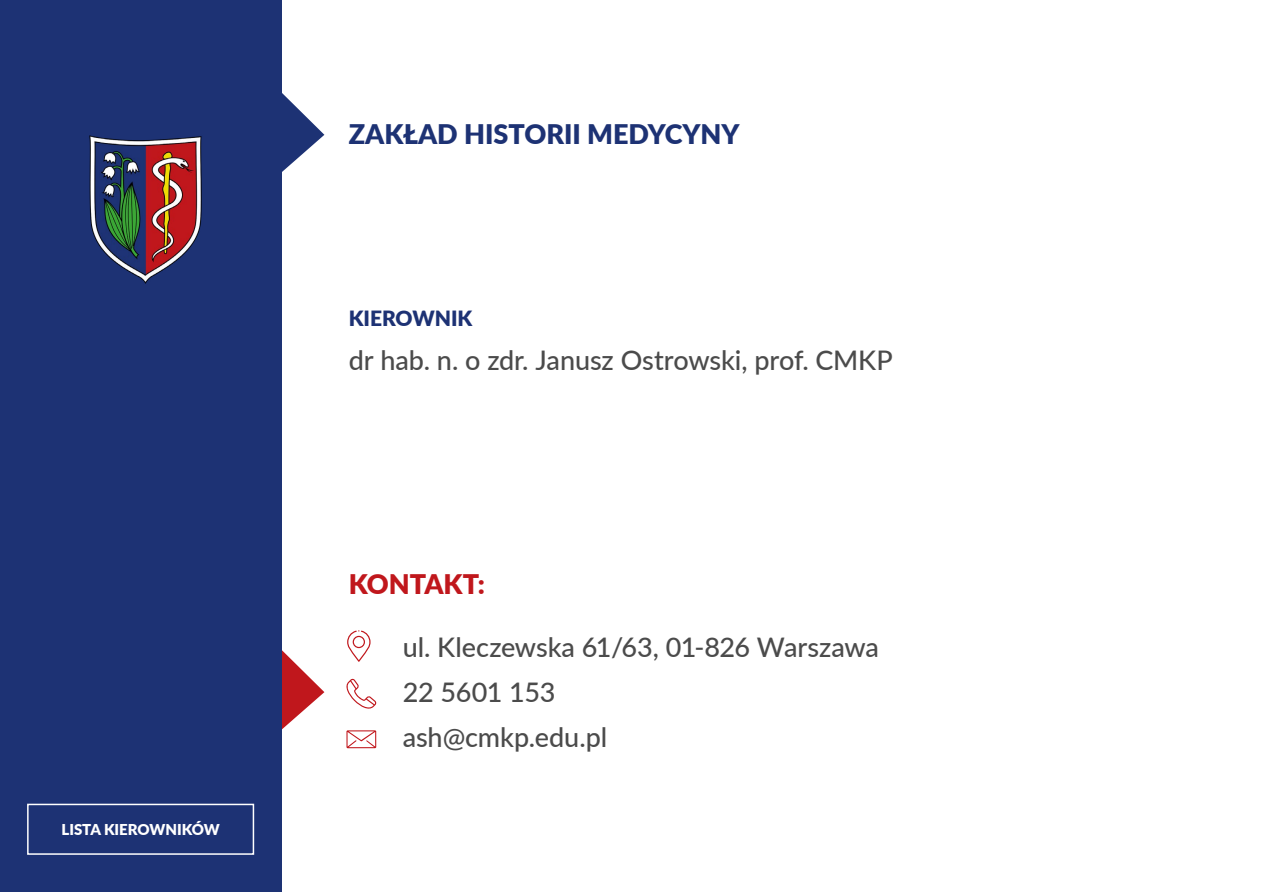
<style>
.page{position:relative;width:1263px;height:893px;background:#fff}
.page>*{position:absolute;margin:0;border:0;box-sizing:border-box;transform-origin:0 0}
.t1{font:500 27px/45px "Lato";letter-spacing:-.005em;color:#4b4b4b}
.t2{font:900 27px "Lato";color:#1d3274}
.t3{font:900 27px "Lato";color:#c0171c}
.t4{font:900 21px "Lato";color:#1d3274}
.t5{font:900 15px "Lato";color:#fff}
</style>
<div class="page">
<svg style="left:281px;top:611px;width:43px;height:156px"></svg>
<svg style="left:281px;top:54px;width:43px;height:155px"></svg>
<div style="left:0;top:1px;width:281px;height:891px;background:#1d3274"></div>
<svg style="left:346px;top:678px;width:31px;height:31px"></svg>
<svg style="left:346px;top:730px;width:30px;height:18px"></svg>
<svg style="left:347px;top:630px;width:23px;height:32px"></svg>
<div style="left:27px;top:804px;width:227px;height:51px;border:2px solid #fff"></div>
<img style="left:89px;top:135px;width:113px;height:149px">
<p class="t5" style="left:61px;top:818px;width:160px">LISTA KIEROWNIKÓW</p>
<p class="t2" style="left:349px;top:113px;width:392px">ZAKŁAD HISTORII MEDYCYNY</p>
<p class="t4" style="left:349px;top:303px;width:125px">KIEROWNIK</p>
<p class="t1" style="left:349px;top:337px;width:545px">dr hab. n. o zdr. Janusz Ostrowski, prof. CMKP</p>
<p class="t3" style="left:349px;top:564px;width:138px">KONTAKT:</p>
<p class="t1" style="left:403px;top:624px;width:478px">ul. Kleczewska 61/63, 01-826 Warszawa<br>22 5601 153<br>ash@cmkp.edu.pl</p>
</div>
